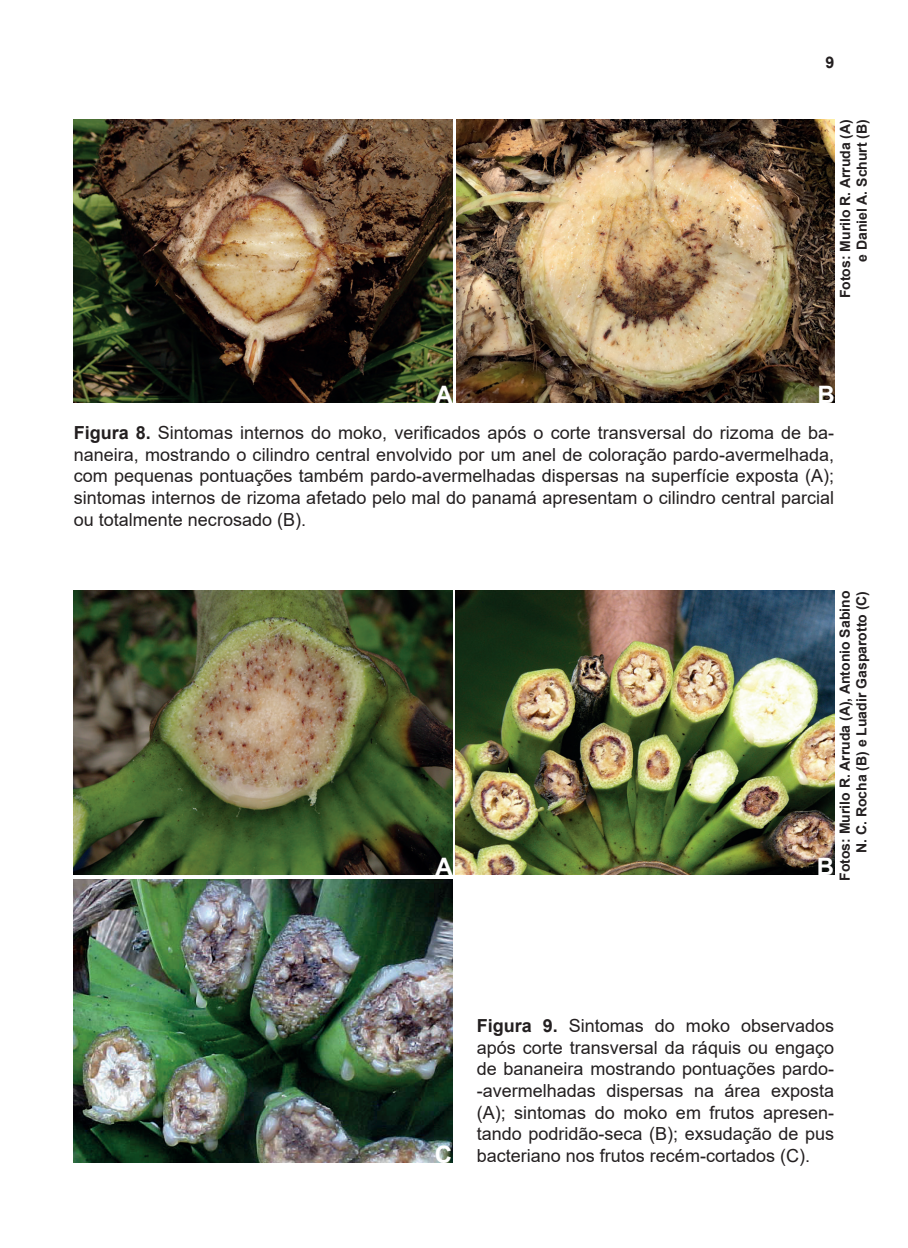
<style>
.page{position:relative;width:908px;height:1248px;background:#fff}
.page>*{position:absolute;margin:0;border:0;box-sizing:border-box;transform-origin:0 0}
.t1{font:700 24px "Arial";color:#fff}
.t2{font:18px/21.6px "Arial";color:#231f20;text-align:justify}
.t3{font:700 16px "Arial";color:#231f20}
.t4{font:700 14px/16.8px "Arial";color:#231f20;text-align:right}
.s1{font-weight:700}
</style>
<div class="page">
<img style="left:74px;top:119px;width:378px;height:284px">
<img style="left:456px;top:119px;width:378px;height:284px">
<img style="left:74px;top:591px;width:378px;height:283px">
<img style="left:455px;top:591px;width:378px;height:283px">
<img style="left:74px;top:879px;width:378px;height:283px">
<p class="t3" style="left:825px;top:51px;width:10px">9</p>
<p class="t4" style="left:836px;top:298px;width:181px;rotate:-90deg">Fotos: Murilo R. Arruda (A) e Daniel A. Schurt (B)</p>
<h1 class="t1" style="left:435px;top:377px;width:19px">A</h1>
<h1 class="t1" style="left:817px;top:377px;width:19px">B</h1>
<p class="t2" style="left:74px;top:422px;width:761px"><span class="s1">Figura 8.</span> Sintomas internos do moko, verificados após o corte transversal do rizoma de ba&shy;naneira, mostrando o cilindro central envolvido por um anel de coloração pardo-avermelhada, com pequenas pontuações também pardo-avermelhadas dispersas na superfície exposta (A); sintomas internos de rizoma afetado pelo mal do panamá apresentam o cilindro central parcial ou totalmente necrosado (B).</p>
<p class="t4" style="left:836px;top:880px;width:291px;rotate:-90deg">Fotos: Murilo R. Arruda (A), Antonio Sabino<br>N. C. Rocha (B) e Luadir Gasparotto (C)</p>
<h1 class="t1" style="left:435px;top:849px;width:19px">A</h1>
<h1 class="t1" style="left:816px;top:849px;width:19px">B</h1>
<h1 class="t1" style="left:434px;top:1137px;width:19px">C</h1>
<p class="t2" style="left:476px;top:1014px;width:359px"><span class="s1">Figura 9.</span> Sintomas do moko observados após corte transversal da ráquis ou engaço de bananeira mostrando pontuações pardo--avermelhadas dispersas na área exposta (A); sintomas do moko em frutos apresen&shy;tando podridão-seca (B); exsudação de pus bacteriano nos frutos recém-cortados (C).</p>
</div>
